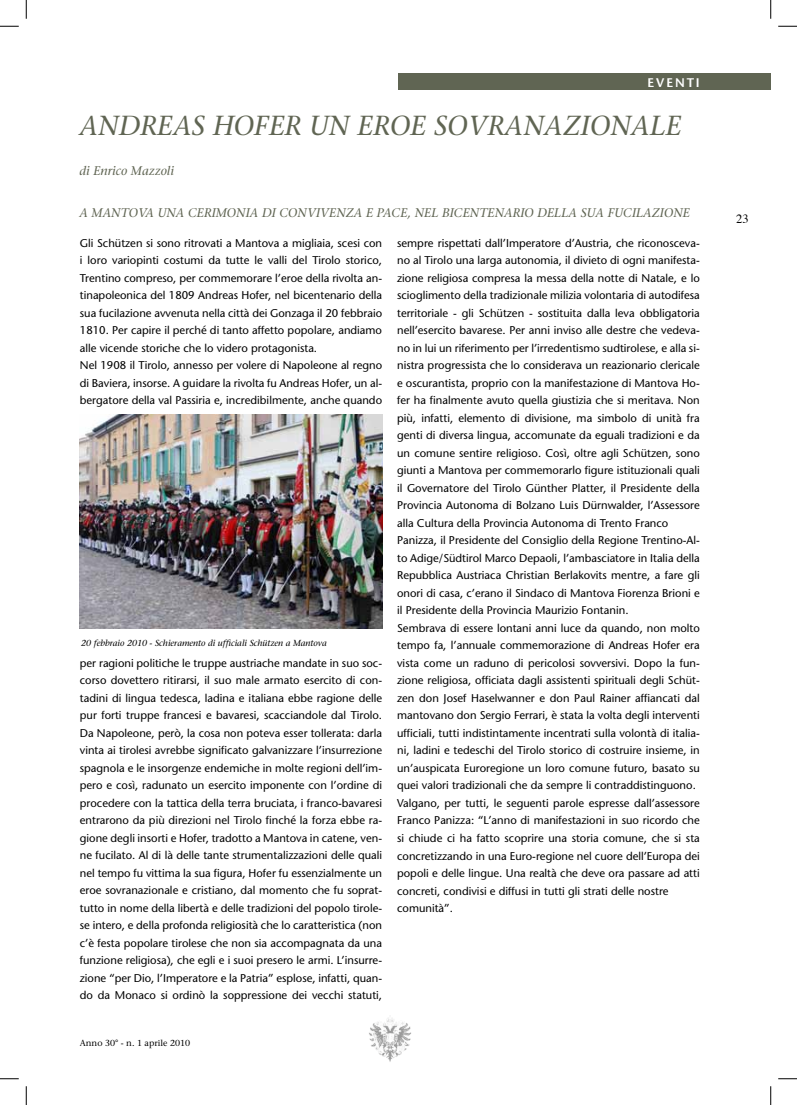
<style>
.page{position:relative;width:797px;height:1105px;background:#fff}
.page>*{position:absolute;margin:0;border:0;box-sizing:border-box;transform-origin:0 0}
.t1{font:italic 27.5px "Stone Serif";color:#606553}
.t2{font:italic 12.5px "Stone Serif";color:#606553}
.t3{font:600 12.5px "Stone Sans";letter-spacing:.15em;color:#fff}
.t4{font:12.5px "Times";color:#000}
.t5{font:11.25px/17.5px "Stone Sans";color:#000}
.t6{font:italic 8.75px "Stone Serif";color:#000}
.t7{font:8.75px "Stone Serif";color:#000}
</style>
<div class="page">
<img style="left:369px;top:1018px;width:42px;height:44px">
<div style="left:398px;top:74px;width:372px;height:16px;background:#606553"></div>
<img style="left:79px;top:415px;width:303px;height:214px">
<svg style="left:0;top:25px;width:19px;height:2px"></svg>
<svg style="left:778px;top:25px;width:19px;height:2px"></svg>
<svg style="left:0;top:1078px;width:19px;height:1px"></svg>
<svg style="left:778px;top:1078px;width:19px;height:1px"></svg>
<svg style="left:25px;top:0;width:2px;height:19px"></svg>
<svg style="left:25px;top:1086px;width:2px;height:19px"></svg>
<svg style="left:770px;top:0;width:1px;height:19px"></svg>
<svg style="left:770px;top:1086px;width:1px;height:19px"></svg>
<p class="t3" style="left:647px;top:75px;width:54px">EVENTI</p>
<h1 class="t1" style="left:79px;top:110px;width:603px">ANDREAS HOFER UN EROE SOVRANAZIONALE</h1>
<p class="t2" style="left:79px;top:163px;width:96px">di Enrico Mazzoli</p>
<p class="t2" style="left:79px;top:205px;width:612px">A MANTOVA UNA CERIMONIA DI CONVIVENZA E PACE, NEL BICENTENARIO DELLA SUA FUCILAZIONE</p>
<p class="t5" style="left:80px;top:234px;width:304px">Gli Schützen si sono ritrovati a Mantova a migliaia, scesi con i loro variopinti costumi da tutte le valli del Tirolo storico, Trentino compreso, per commemorare l’eroe della rivolta an&shy;tinapoleonica del 1809 Andreas Hofer, nel bicentenario della sua fucilazione avvenuta nella città dei Gonzaga il 20 febbraio 1810. Per capire il perché di tanto affetto popolare, andiamo alle vicende storiche che lo videro protagonista.<br>Nel 1908 il Tirolo, annesso per volere di Napoleone al regno di Baviera, insorse. A guidare la rivolta fu Andreas Hofer, un al&shy;bergatore della val Passiria e, incredibilmente, anche quando</p>
<p class="t6" style="left:81px;top:638px;width:247px">20 febbraio 2010 - Schieramento di ufficiali Schützen a Mantova</p>
<p class="t5" style="left:80px;top:654px;width:304px;text-align:justify">per ragioni politiche le truppe austriache mandate in suo soc&shy;corso dovettero ritirarsi, il suo male armato esercito di con&shy;tadini di lingua tedesca, ladina e italiana ebbe ragione delle pur forti truppe francesi e bavaresi, scacciandole dal Tirolo.<br>Da Napoleone, però, la cosa non poteva esser tollerata: darla vinta ai tirolesi avrebbe significato galvanizzare l’insurrezione spagnola e le insorgenze endemiche in molte regioni dell’im&shy;pero e così, radunato un esercito imponente con l’ordine di procedere con la tattica della terra bruciata, i franco-bavaresi entrarono da più direzioni nel Tirolo finché la forza ebbe ra&shy;gione degli insorti e Hofer, tradotto a Mantova in catene, ven&shy;ne fucilato. Al di là delle tante strumentalizzazioni delle quali nel tempo fu vittima la sua figura, Hofer fu essenzialmente un eroe sovranazionale e cristiano, dal momento che fu soprat&shy;tutto in nome della libertà e delle tradizioni del popolo tirole&shy;se intero, e della profonda religiosità che lo caratteristica (non c’è festa popolare tirolese che non sia accompagnata da una funzione religiosa), che egli e i suoi presero le armi. L’insurre&shy;zione “per Dio, l’Imperatore e la Patria” esplose, infatti, quan&shy;do da Monaco si ordinò la soppressione dei vecchi statuti,</p>
<p class="t7" style="left:80px;top:1038px;width:112px">Anno 30° - n. 1 aprile 2010</p>
<p class="t5" style="left:397px;top:234px;width:304px">sempre rispettati dall’Imperatore d’Austria, che riconosceva&shy;no al Tirolo una larga autonomia, il divieto di ogni manifesta&shy;zione religiosa compresa la messa della notte di Natale, e lo scioglimento della tradizionale milizia volontaria di autodifesa territoriale - gli Schützen - sostituita dalla leva obbligatoria nell’esercito bavarese. Per anni inviso alle destre che vedeva&shy;no in lui un riferimento per l’irredentismo sudtirolese, e alla si&shy;nistra progressista che lo considerava un reazionario clericale e oscurantista, proprio con la manifestazione di Mantova Ho&shy;fer ha finalmente avuto quella giustizia che si meritava. Non più, infatti, elemento di divisione, ma simbolo di unità fra genti di diversa lingua, accomunate da eguali tradizioni e da un comune sentire religioso. Così, oltre agli Schützen, sono giunti a Mantova per commemorarlo figure istituzionali quali il Governatore del Tirolo Günther Platter, il Presidente della Provincia Autonoma di Bolzano Luis Dürnwalder, l’Assessore alla Cultura della Provincia Autonoma di Trento Franco Panizza, il Presidente del Consiglio della Regione Trentino-Al&shy;to Adige/Südtirol Marco Depaoli, l’ambasciatore in Italia della Repubblica Austriaca Christian Berlakovits mentre, a fare gli onori di casa, c’erano il Sindaco di Mantova Fiorenza Brioni e il Presidente della Provincia Maurizio Fontanin.<br>Sembrava di essere lontani anni luce da quando, non molto tempo fa, l’annuale commemorazione di Andreas Hofer era vista come un raduno di pericolosi sovversivi. Dopo la fun&shy;zione religiosa, officiata dagli assistenti spirituali degli Schüt&shy;zen don Josef Haselwanner e don Paul Rainer affiancati dal mantovano don Sergio Ferrari, è stata la volta degli interventi ufficiali, tutti indistintamente incentrati sulla volontà di italia&shy;ni, ladini e tedeschi del Tirolo storico di costruire insieme, in un’auspicata Euroregione un loro comune futuro, basato su quei valori tradizionali che da sempre li contraddistinguono.<br>Valgano, per tutti, le seguenti parole espresse dall’assessore Franco Panizza: “L’anno di manifestazioni in suo ricordo che si chiude ci ha fatto scoprire una storia comune, che si sta concretizzando in una Euro-regione nel cuore dell’Europa dei popoli e delle lingue. Una realtà che deve ora passare ad atti concreti, condivisi e diffusi in tutti gli strati delle nostre comunità”.</p>
<p class="t4" style="left:736px;top:208px;width:14px">23</p>
</div>
